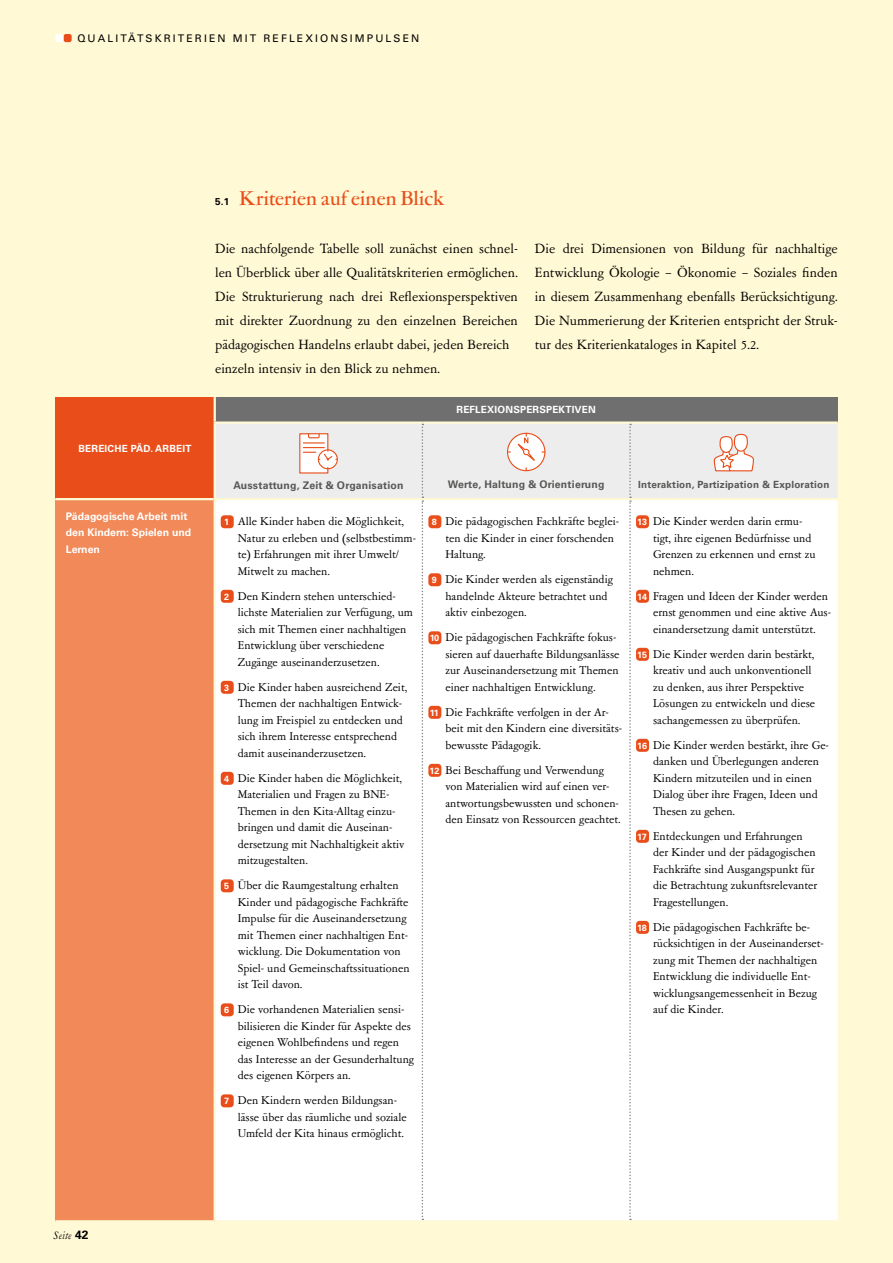
<style>
.page{position:relative;width:893px;height:1263px;background:#fff9d5}
.page>*{position:absolute;margin:0;border:0;box-sizing:border-box;transform-origin:0 0}
.t1{font:500 22.5px "Garamont Amst SH";letter-spacing:.015em;color:#e94e1a}
.t2{font:15px/24px "Garamont Amst SB";color:#000}
.t3{font:12.75px/16.5px "Garamont Amst SB";color:#000}
.t4{font:italic 12px "Garamont Amst SB";letter-spacing:.03em;color:#000}
.t5{font:700 10.5px "Univers LT Pro 65";letter-spacing:.02em;color:#575756}
.t6{font:700 10.5px/16.5px "Univers LT Pro 65";color:#fff}
.t7{font:10.5px "Univers LT Pro 55 Roman";letter-spacing:.2em;color:#000}
.t8{font:700 9.9px "Univers LT Pro 65";letter-spacing:.02em;color:#fff}
.t9{font:700 9.9px "Univers LT Pro 65";letter-spacing:.02em;color:#575756}
.t10{font:700 9.9px "Univers LT Pro 65";color:#000}
.s1{font-family:"Univers LT Pro 65";font-weight:700;font-size:9px;color:#fff}
.s2{font-family:"Univers LT Pro 65";font-weight:700;font-style:normal}
</style>
<div class="page">
<div style="left:64px;top:34px;width:8px;height:8px;background:#e94e1a;border-radius:2px"></div>
<div style="left:55px;top:34px;width:8px;height:8px;background:#fff;border-radius:2px"></div>
<div style="left:55px;top:397px;width:160px;height:102px;background:#e94e1a"></div>
<div style="left:215px;top:397px;width:623px;height:26px;background:#6f6f6f"></div>
<div style="left:216px;top:424px;width:622px;height:74px;background:#ededed"></div>
<div style="left:55px;top:499px;width:160px;height:722px;background:#f18958"></div>
<div style="left:216px;top:500px;width:622px;height:720px;background:#fff"></div>
<hr style="left:214px;top:421px;width:208px;height:3px;background:#fff9d5">
<hr style="left:422px;top:421px;width:208px;height:3px;background:#fff9d5">
<hr style="left:630px;top:421px;width:208px;height:3px;background:#fff9d5">
<hr style="left:214px;top:397px;width:2px;height:24px;background:#fff9d5">
<hr style="left:214px;top:424px;width:2px;height:74px;background:#fff9d5">
<hr style="left:214px;top:500px;width:2px;height:720px;background:#fff9d5">
<hr style="left:55px;top:498px;width:159px;height:2px;background:#fff9d5">
<hr style="left:214px;top:498px;width:208px;height:2px;background:#fff9d5">
<svg style="left:422px;top:424px;width:1px;height:796px"></svg>
<svg style="left:629px;top:424px;width:2px;height:796px;background:#ddd"></svg>
<hr style="left:55px;top:1220px;width:160px;height:2px;background:#fff9d5">
<div style="left:318px;top:449px;width:20px;height:20px;border:1px solid #e94e1a;border-radius:50%"></div>
<svg style="left:299px;top:433px;width:38px;height:41px;background:#f7dad0"></svg>
<svg style="left:506px;top:432px;width:40px;height:40px;background:#f7e2db"></svg>
<div style="left:734px;top:434px;width:13px;height:17px;background:#fff;border-radius:50%"></div>
<div style="left:734px;top:434px;width:14px;height:18px;border:1px solid #e94e1a;border-radius:50%"></div>
<div style="left:720px;top:437px;width:12px;height:15px;background:#fff;border-radius:50%"></div>
<div style="left:719px;top:436px;width:14px;height:17px;border:1px solid #e94e1a;border-radius:50%"></div>
<svg style="left:712px;top:449px;width:43px;height:23px"></svg>
<div style="left:221px;top:515px;width:13px;height:13px;background:#e94e1a;border-radius:4px"></div>
<div style="left:221px;top:590px;width:13px;height:13px;background:#e94e1a;border-radius:4px"></div>
<div style="left:221px;top:681px;width:13px;height:13px;background:#e94e1a;border-radius:4px"></div>
<div style="left:221px;top:772px;width:13px;height:13px;background:#e94e1a;border-radius:4px"></div>
<div style="left:221px;top:879px;width:13px;height:13px;background:#e94e1a;border-radius:4px"></div>
<div style="left:221px;top:1003px;width:13px;height:13px;background:#e94e1a;border-radius:4px"></div>
<div style="left:221px;top:1094px;width:13px;height:13px;background:#e94e1a;border-radius:4px"></div>
<div style="left:428px;top:515px;width:13px;height:13px;background:#e94e1a;border-radius:4px"></div>
<div style="left:428px;top:573px;width:13px;height:13px;background:#e94e1a;border-radius:4px"></div>
<div style="left:428px;top:631px;width:13px;height:13px;background:#e94e1a;border-radius:4px"></div>
<div style="left:428px;top:706px;width:13px;height:13px;background:#e94e1a;border-radius:4px"></div>
<div style="left:428px;top:764px;width:13px;height:13px;background:#e94e1a;border-radius:4px"></div>
<div style="left:636px;top:515px;width:13px;height:13px;background:#e94e1a;border-radius:4px"></div>
<div style="left:636px;top:590px;width:13px;height:13px;background:#e94e1a;border-radius:4px"></div>
<div style="left:636px;top:648px;width:13px;height:13px;background:#e94e1a;border-radius:4px"></div>
<div style="left:636px;top:739px;width:13px;height:13px;background:#e94e1a;border-radius:4px"></div>
<div style="left:636px;top:830px;width:13px;height:13px;background:#e94e1a;border-radius:4px"></div>
<div style="left:636px;top:921px;width:13px;height:13px;background:#e94e1a;border-radius:4px"></div>
<p class="t7" style="left:77px;top:32px;width:343px">QUALITÄTSKRITERIEN MIT REFLEXIONSIMPULSEN</p>
<p class="t10" style="left:215px;top:196px;width:16px">5.1</p>
<h1 class="t1" style="left:240px;top:187px;width:206px">Kriterien auf einen Blick</h1>
<p class="t2" style="left:215px;top:237px;width:304px">Die nachfolgende Tabelle soll zunächst einen schnel&shy;len Überblick über alle Qualitätskriterien ermöglichen.<br>Die Strukturierung nach drei Reflexionsperspektiven mit direkter Zuordnung zu den einzelnen Bereichen pädagogischen Handelns erlaubt dabei, jeden Bereich einzeln intensiv in den Blick zu nehmen.</p>
<p class="t2" style="left:535px;top:237px;width:304px;text-align:justify">Die drei Dimensionen von Bildung für nachhaltige Entwicklung Ökologie – Ökonomie – Soziales finden in diesem Zusammenhang ebenfalls Berücksichtigung.<br>Die Nummerierung der Kriterien entspricht der Struk&shy;tur des Kriterienkataloges in Kapitel 5.2.</p>
<p class="t8" style="left:79px;top:442px;width:114px">BEREICHE PÄD. ARBEIT</p>
<p class="t8" style="left:456px;top:404px;width:141px">REFLEXIONSPERSPEKTIVEN</p>
<p class="t5" style="left:234px;top:479px;width:172px">Ausstattung, Zeit &amp; Organisation</p>
<p class="t5" style="left:448px;top:478px;width:158px">Werte, Haltung &amp; Orientierung</p>
<p class="t9" style="left:638px;top:478px;width:193px">Interaktion, Partizipation &amp; Exploration</p>
<p class="t6" style="left:66px;top:508px;width:127px">Pädagogische Arbeit mit den Kindern: Spielen und<br>Lernen</p>
<p class="t3" style="left:238px;top:514px;width:180px;text-indent:-14px"><span class="s1">1</span> Alle Kinder haben die Möglichkeit,<br>Natur zu erleben und (selbstbestimm&shy;te) Erfahrungen mit ihrer Umwelt/<br>Mitwelt zu machen.</p>
<p class="t3" style="left:238px;top:588px;width:177px;text-indent:-14px"><span class="s1">2</span> Den Kindern stehen unterschied&shy;lichste Materialien zur Verfügung, um sich mit Themen einer nachhaltigen Entwicklung über verschiedene Zugänge auseinanderzusetzen.</p>
<p class="t3" style="left:238px;top:679px;width:171px;text-indent:-14px"><span class="s1">3</span> Die Kinder haben ausreichend Zeit, Themen der nachhaltigen Entwick&shy;lung im Freispiel zu entdecken und sich ihrem Interesse entsprechend damit auseinanderzusetzen.</p>
<p class="t3" style="left:238px;top:770px;width:168px;text-indent:-14px"><span class="s1">4</span> Die Kinder haben die Möglichkeit,<br>Materialien und Fragen zu BNE-<br>Themen in den Kita-Alltag einzu&shy;bringen und damit die Auseinan&shy;dersetzung mit Nachhaltigkeit aktiv mitzugestalten.</p>
<p class="t3" style="left:238px;top:878px;width:173px;text-indent:-14px"><span class="s1">5</span> Über die Raumgestaltung erhalten Kinder und pädagogische Fachkräfte Impulse für die Auseinandersetzung mit Themen einer nachhaltigen Ent&shy;wicklung. Die Dokumentation von Spiel- und Gemeinschaftssituationen ist Teil davon.</p>
<p class="t3" style="left:238px;top:1002px;width:178px;text-indent:-14px"><span class="s1">6</span> Die vorhandenen Materialien sensi&shy;bilisieren die Kinder für Aspekte des eigenen Wohlbefindens und regen das Interesse an der Gesunderhaltung des eigenen Körpers an.</p>
<p class="t3" style="left:238px;top:1093px;width:171px;text-indent:-14px"><span class="s1">7</span> Den Kindern werden Bildungsan&shy;lässe über das räumliche und soziale<br>Umfeld der Kita hinaus ermöglicht.</p>
<p class="t3" style="left:445px;top:514px;width:175px;text-indent:-14px"><span class="s1">8</span> Die pädagogischen Fachkräfte beglei&shy;ten die Kinder in einer forschenden<br>Haltung.</p>
<p class="t3" style="left:445px;top:572px;width:169px;text-indent:-14px"><span class="s1">9</span> Die Kinder werden als eigenständig handelnde Akteure betrachtet und aktiv einbezogen.</p>
<p class="t3" style="left:445px;top:630px;width:176px;text-indent:-16px"><span class="s1">10</span> Die pädagogischen Fachkräfte fokus&shy;sieren auf dauerhafte Bildungsanlässe zur Auseinandersetzung mit Themen einer nachhaltigen Entwicklung.</p>
<p class="t3" style="left:445px;top:704px;width:178px;text-indent:-16px"><span class="s1">11</span> Die Fachkräfte verfolgen in der Ar&shy;beit mit den Kindern eine diversitäts&shy;bewusste Pädagogik.</p>
<p class="t3" style="left:445px;top:762px;width:177px;text-indent:-16px"><span class="s1">12</span> Bei Beschaffung und Verwendung von Materialien wird auf einen ver&shy;antwortungsbewussten und schonen&shy;den Einsatz von Ressourcen geachtet.</p>
<p class="t3" style="left:653px;top:514px;width:164px;text-indent:-16px"><span class="s1">13</span> Die Kinder werden darin ermu&shy;tigt, ihre eigenen Bedürfnisse und<br>Grenzen zu erkennen und ernst zu nehmen.</p>
<p class="t3" style="left:653px;top:588px;width:180px;text-indent:-16px"><span class="s1">14</span> Fragen und Ideen der Kinder werden ernst genommen und eine aktive Aus&shy;einandersetzung damit unterstützt.</p>
<p class="t3" style="left:653px;top:646px;width:164px;text-indent:-16px"><span class="s1">15</span> Die Kinder werden darin bestärkt, kreativ und auch unkonventionell zu denken, aus ihrer Perspektive Lösungen zu entwickeln und diese sachangemessen zu überprüfen.</p>
<p class="t3" style="left:653px;top:737px;width:177px;text-indent:-16px"><span class="s1">16</span> Die Kinder werden bestärkt, ihre Ge&shy;danken und Überlegungen anderen<br>Kindern mitzuteilen und in einen<br>Dialog über ihre Fragen, Ideen und<br>Thesen zu gehen.</p>
<p class="t3" style="left:653px;top:828px;width:166px;text-indent:-16px"><span class="s1">17</span> Entdeckungen und Erfahrungen der Kinder und der pädagogischen<br>Fachkräfte sind Ausgangspunkt für die Betrachtung zukunftsrelevanter<br>Fragestellungen.</p>
<p class="t3" style="left:653px;top:919px;width:172px;text-indent:-16px"><span class="s1">18</span> Die pädagogischen Fachkräfte be&shy;rücksichtigen in der Auseinanderset&shy;zung mit Themen der nachhaltigen<br>Entwicklung die individuelle Ent&shy;wicklungsangemessenheit in Bezug auf die Kinder.</p>
<p class="t4" style="left:54px;top:1228px;width:36px">Seite <span class="s2">42</span></p>
</div>
